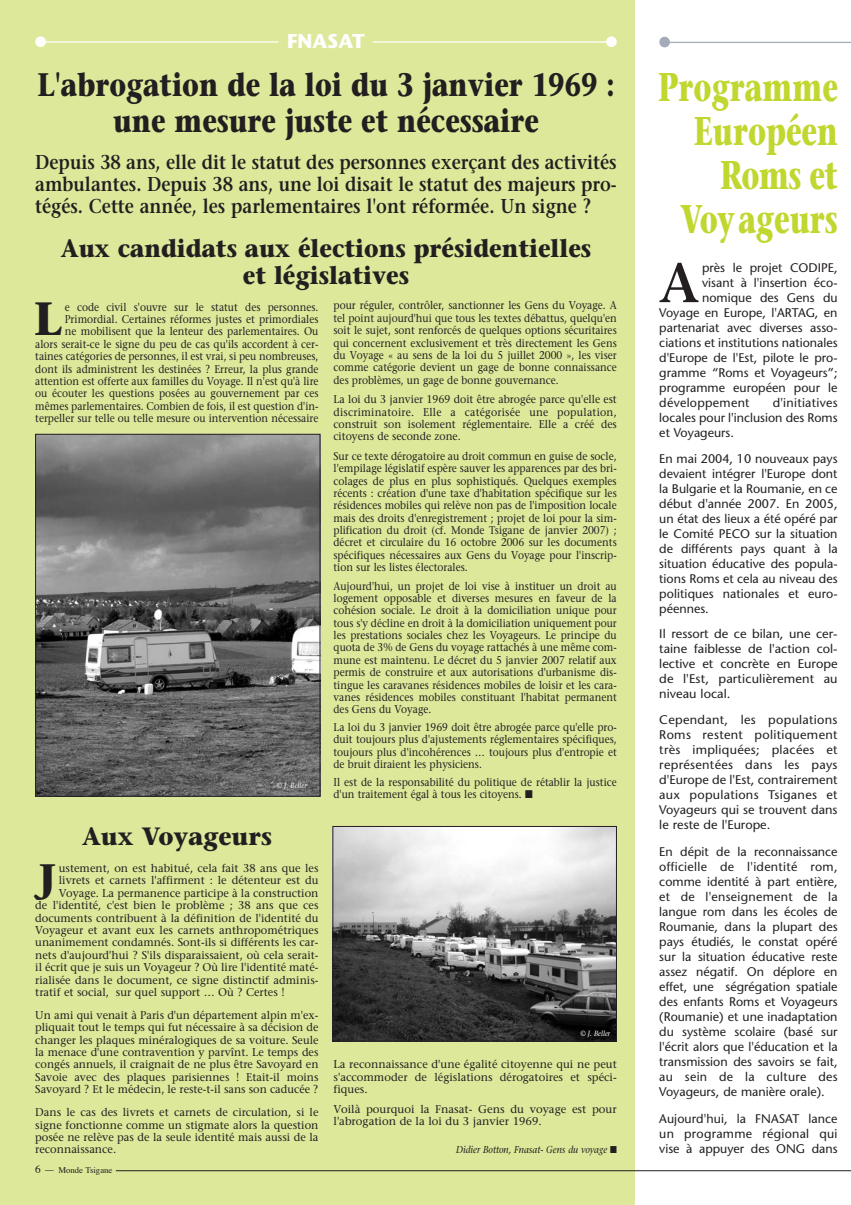
<style>
.page{position:relative;width:851px;height:1205px;background:#fff}
.page>*{position:absolute;margin:0;border:0;box-sizing:border-box;transform-origin:0 0}
.t1{font:600 55.38px "Stone Serif";color:#231f20}
.t2{font:700 46.62px "Stone Serif";color:#231f20;scale:.9 1}
.t3{font:700 40px/44px "Stone Serif";color:#c1d72f;text-align:right;scale:.7 1}
.t4{font:700 39.62px "Stone Serif";color:#231f20}
.t5{font:700 32.5px/35.8px "Stone Serif";color:#231f20;text-align:center;scale:.8 1}
.t6{font:700 25px/27.5px "Stone Serif";color:#231f20;text-align:center;scale:.9 1}
.t7{font:700 25px "Stone Serif";color:#231f20;scale:.94 1}
.t8{font:600 20px/22px "Stone Serif";color:#231f20;text-align:justify;scale:.88 1}
.t9{font:700 20px "Stone Sans";color:#fff}
.t10{font:12.5px/15px "Stone Sans";color:#231f20;text-align:justify}
.t11{font:12.5px "Stone Sans";letter-spacing:.025em;color:#231f20}
.t12{font:11.25px/12.4px "Stone Serif";color:#231f20;text-align:justify;scale:.9 1}
.t13{font:11.25px/12.4px "Stone Serif";color:#231f20;text-align:justify}
.t14{font:11.25px/12.4px "Stone Serif";color:#231f20;text-align:justify;scale:.91 1}
.t15{font:11.25px/12.4px "Stone Serif";color:#231f20;text-align:justify;scale:.93 1}
.t16{font:italic 10px "Stone Serif";color:#231f20;scale:.9 1}
.t17{font:8.75px "Times";color:#231f20}
.t18{font:italic 7.5px "Stone Serif";color:#fff;scale:.9 1}
.s1{font-size:11.25px}
</style>
<div class="page">
<div style="left:0;top:1px;width:634px;height:1204px;background:#dee89a"></div>
<hr style="left:116px;top:1170px;width:734px;height:1px;background:#231f20">
<div style="left:659px;top:37px;width:10px;height:10px;background:#a3abb8;border-radius:50%"></div>
<hr style="left:373px;top:41px;width:235px;height:2px;background:#fff">
<hr style="left:35px;top:41px;width:243px;height:2px;background:#fff">
<div style="left:606px;top:36px;width:10px;height:11px;background:#fff;border-radius:50%"></div>
<div style="left:35px;top:36px;width:11px;height:11px;background:#fff;border-radius:50%"></div>
<hr style="left:665px;top:42px;width:185px;height:1px;background:#a3abb8">
<img style="left:334px;top:828px;width:280px;height:211px">
<div style="left:332px;top:826px;width:284px;height:215px;border:1px solid #231f20"></div>
<img style="left:37px;top:436px;width:281px;height:358px">
<div style="left:35px;top:434px;width:285px;height:362px;border:1px solid #231f20"></div>
<h3 class="t9" style="left:287px;top:33px;width:79px">FNASAT</h3>
<h3 class="t5" style="left:37px;top:70px;width:723px">L'abrogation de la loi du 3 janvier 1969 : une mesure juste et nécessaire</h3>
<h3 class="t8" style="left:35px;top:153px;width:662px">Depuis 38 ans, elle dit le statut des personnes exerçant des activités ambulantes. Depuis 38 ans, une loi disait le statut des majeurs pro&shy;tégés. Cette année, les parlementaires l'ont réformée. Un signe ?</h3>
<h3 class="t6" style="left:61px;top:237px;width:591px">Aux candidats aux élections présidentielles et législatives</h3>
<p class="t12" style="left:35px;top:302px;width:316px;text-align:right">e code civil s'ouvre sur le statut des personnes.<br>Primordial. Certaines réformes justes et primordiales<br>ne mobilisent que la lenteur des parlementaires. Ou<br>alors serait-ce le signe du peu de cas qu'ils accordent à cer&shy;taines catégories de personnes, il est vrai, si peu nombreuses, dont ils administrent les destinées ? Erreur, la plus grande attention est offerte aux familles du Voyage. Il n'est qu'à lire ou écouter les questions posées au gouvernement par ces mêmes parlementaires. Combien de fois, il est question d'in&shy;terpeller sur telle ou telle mesure ou intervention nécessaire</p>
<p class="t12" style="left:333px;top:300px;width:316px">pour réguler, contrôler, sanctionner les Gens du Voyage. A tel point aujourd'hui que tous les textes débattus, quelqu'en soit le sujet, sont renforcés de quelques options sécuritaires qui concernent exclusivement et très directement les Gens du Voyage « au sens de la loi du 5 juillet 2000 », les viser comme catégorie devient un gage de bonne connaissance des problèmes, un gage de bonne gouvernance.</p>
<h2 class="t2" style="left:34px;top:301px;width:33px">L</h2>
<p class="t15" style="left:333px;top:394px;width:306px">La loi du 3 janvier 1969 doit être abrogée parce qu'elle est discriminatoire. Elle a catégorisée une population, construit son isolement réglementaire. Elle a créé des citoyens de seconde zone.</p>
<p class="t14" style="left:333px;top:451px;width:313px">Sur ce texte dérogatoire au droit commun en guise de socle, l'empilage législatif espère sauver les apparences par des bri&shy;colages de plus en plus sophistiqués. Quelques exemples récents : création d'une taxe d'habitation spécifique sur les résidences mobiles qui relève non pas de l'imposition locale mais des droits d'enregistrement ; projet de loi pour la sim&shy;plification du droit (cf. Monde Tsigane de janvier 2007) ; décret et circulaire du 16 octobre 2006 sur les documents spécifiques nécessaires aux Gens du Voyage pour l'inscrip&shy;tion sur les listes électorales.</p>
<p class="t12" style="left:333px;top:581px;width:316px">Aujourd'hui, un projet de loi vise à instituer un droit au logement opposable et diverses mesures en faveur de la cohésion sociale. Le droit à la domiciliation unique pour tous s'y décline en droit à la domiciliation uniquement pour les prestations sociales chez les Voyageurs. Le principe du quota de 3% de Gens du voyage rattachés à une même com&shy;mune est maintenu. Le décret du 5 janvier 2007 relatif aux permis de construire et aux autorisations d'urbanisme dis&shy;tingue les caravanes résidences mobiles de loisir et les cara&shy;vanes résidences mobiles constituant l'habitat permanent des Gens du Voyage.</p>
<p class="t12" style="left:333px;top:722px;width:316px">La loi du 3 janvier 1969 doit être abrogée parce qu'elle pro&shy;duit toujours plus d'ajustements réglementaires spécifiques, toujours plus d'incohérences … toujours plus d'entropie et de bruit diraient les physiciens.</p>
<p class="t12" style="left:333px;top:777px;width:316px">Il est de la responsabilité du politique de rétablir la justice d'un traitement égal à tous les citoyens. ■</p>
<p class="t18" style="left:277px;top:782px;width:35px">© J. Beller</p>
<h3 class="t7" style="left:82px;top:826px;width:203px">Aux Voyageurs</h3>
<h3 class="t4" style="left:39px;top:863px;width:19px">J</h3>
<p class="t13" style="left:59px;top:863px;width:261px">ustement, on est habitué, cela fait 38 ans que les</p>
<p class="t13" style="left:59px;top:875px;width:261px">livrets et carnets l'affirment : le détenteur est du</p>
<p class="t13" style="left:59px;top:888px;width:261px">Voyage. La permanence participe à la construction</p>
<p class="t13" style="left:35px;top:900px;width:285px">de l'identité, c'est bien le problème ; 38 ans que ces</p>
<p class="t13" style="left:35px;top:912px;width:285px">documents contribuent à la définition de l'identité du</p>
<p class="t13" style="left:35px;top:925px;width:285px">Voyageur et avant eux les carnets anthropométriques</p>
<p class="t13" style="left:35px;top:937px;width:285px">unanimement condamnés. Sont-ils si différents les car-</p>
<p class="t13" style="left:35px;top:950px;width:285px">nets d'aujourd'hui ? S'ils disparaissaient, où cela serait-</p>
<p class="t13" style="left:35px;top:962px;width:285px">il écrit que je suis un Voyageur ? Où lire l'identité maté-</p>
<p class="t13" style="left:35px;top:974px;width:285px">rialisée dans le document, ce signe distinctif adminis-</p>
<p class="t13" style="left:35px;top:987px;width:251px">tratif et social, sur quel support … Où ? Certes !</p>
<p class="t13" style="left:35px;top:1010px;width:285px">Un ami qui venait à Paris d'un département alpin m'ex&shy;pliquait tout le temps qui fut nécessaire à sa décision de changer les plaques minéralogiques de sa voiture. Seule la menace d'une contravention y parvînt. Le temps des congés annuels, il craignait de ne plus être Savoyard en Savoie avec des plaques parisiennes ! Etait-il moins Savoyard ? Et le médecin, le reste-t-il sans son caducée ?</p>
<p class="t13" style="left:35px;top:1107px;width:285px">Dans le cas des livrets et carnets de circulation, si le signe fonctionne comme un stigmate alors la question posée ne relève pas de la seule identité mais aussi de la reconnaissance.</p>
<p class="t17" style="left:35px;top:1166px;width:79px"><span class="s1">6 —</span> Monde Tsigane</p>
<p class="t18" style="left:580px;top:1030px;width:35px">© J. Beller</p>
<p class="t13" style="left:333px;top:1059px;width:285px">La reconnaissance d'une égalité citoyenne qui ne peut s'accommoder de législations dérogatoires et spéci&shy;fiques.</p>
<p class="t13" style="left:333px;top:1103px;width:285px">Voilà pourquoi la Fnasat- Gens du voyage est pour l'abrogation de la loi du 3 janvier 1969.</p>
<p class="t16" style="left:456px;top:1146px;width:180px">Didier Botton, Fnasat- Gens du voyage ■</p>
<h3 class="t3" style="left:658px;top:70px;width:258px">Programme<br>Européen<br>Roms et<br>Voyageurs</h3>
<h1 class="t1" style="left:659px;top:261px;width:41px">A</h1>
<p class="t10" style="left:702px;top:262px;width:137px">près le projet CODIPE,</p>
<p class="t10" style="left:702px;top:277px;width:137px">visant à l'insertion éco-</p>
<p class="t10" style="left:702px;top:292px;width:137px">nomique des Gens du</p>
<p class="t10" style="left:659px;top:307px;width:180px">Voyage en Europe, l'ARTAG, en</p>
<p class="t10" style="left:659px;top:322px;width:180px">partenariat avec diverses asso-</p>
<p class="t10" style="left:659px;top:337px;width:180px">ciations et institutions nationales</p>
<p class="t10" style="left:659px;top:352px;width:180px">d'Europe de l'Est, pilote le pro-</p>
<p class="t10" style="left:659px;top:367px;width:180px">gramme “Roms et Voyageurs”;</p>
<p class="t10" style="left:659px;top:382px;width:180px">programme européen pour le</p>
<p class="t11" style="left:659px;top:398px;width:92px">développement</p>
<p class="t10" style="left:659px;top:397px;width:180px;text-indent:113px">d'initiatives locales pour l'inclusion des Roms et Voyageurs.</p>
<p class="t10" style="left:659px;top:452px;width:180px">En mai 2004, 10 nouveaux pays devaient intégrer l'Europe dont la Bulgarie et la Roumanie, en ce début d'année 2007. En 2005, un état des lieux a été opéré par le Comité PECO sur la situation de différents pays quant à la situation éducative des popula&shy;tions Roms et cela au niveau des politiques nationales et euro&shy;péennes.</p>
<p class="t10" style="left:659px;top:628px;width:180px">Il ressort de ce bilan, une cer&shy;taine faiblesse de l'action col&shy;lective et concrète en Europe de l'Est, particulièrement au niveau local.</p>
<p class="t10" style="left:659px;top:713px;width:180px">Cependant, les populations Roms restent politiquement très impliquées; placées et représentées dans les pays d'Europe de l'Est, contrairement aux populations Tsiganes et Voyageurs qui se trouvent dans le reste de l'Europe.</p>
<p class="t10" style="left:659px;top:845px;width:180px">En dépit de la reconnaissance officielle de l'identité rom, comme identité à part entière, et de l'enseignement de la langue rom dans les écoles de Roumanie, dans la plupart des pays étudiés, le constat opéré sur la situation éducative reste assez négatif. On déplore en effet, une ségrégation spatiale des enfants Roms et Voyageurs (Roumanie) et une inadaptation du système scolaire (basé sur l'écrit alors que l'éducation et la transmission des savoirs se fait, au sein de la culture des Voyageurs, de manière orale).</p>
<p class="t10" style="left:659px;top:1112px;width:180px">Aujourd'hui, la FNASAT lance un programme régional qui vise à appuyer des ONG dans</p>
</div>
